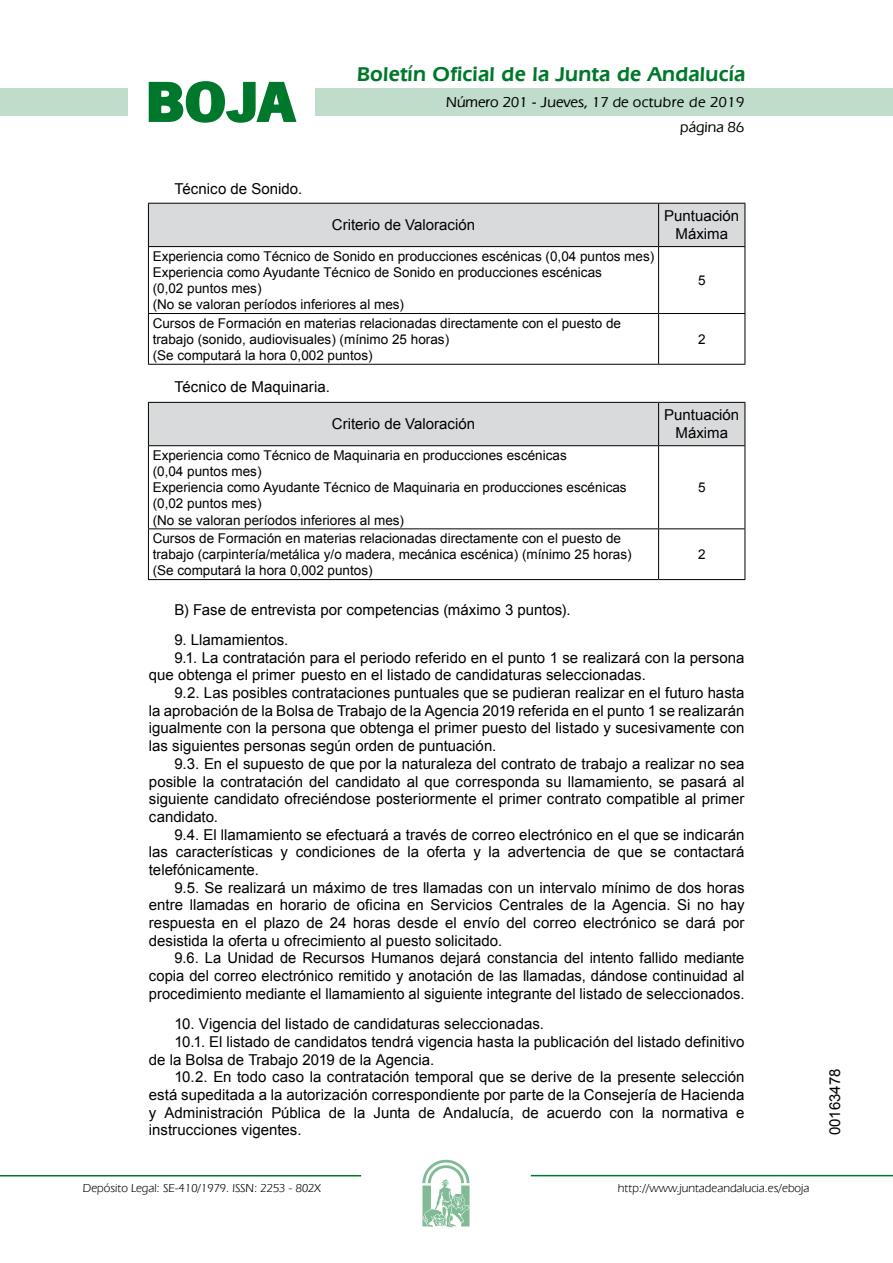
<style>
.page{position:relative;width:893px;height:1263px;background:#fff}
.page>*{position:absolute;margin:0;border:0;box-sizing:border-box;transform-origin:0 0}
.t1{font:700 57.75px "News Got T";color:#00782c;scale:1.14 1}
.t2{font:600 21px "Eras IT Cby BT";letter-spacing:.01em;color:#00782c}
.t3{font:15px/18px "Arial";color:#000;text-align:center}
.t4{font:500 15px/24.5px "Eras IT Cby BT";color:#000;text-align:right}
.t5{font:13.5px/16.2px "Arial";color:#000}
.t6{font:12px "Eras IT Cby BT";color:#000}
</style>
<div class="page">
<div style="left:315px;top:88px;width:577px;height:28px;background:#bfddca"></div>
<div style="left:0;top:88px;width:128px;height:28px;background:#bfddca"></div>
<hr style="left:0;top:1175px;width:361px;height:2px;background:#00782c">
<svg style="left:422px;top:1159px;width:47px;height:68px"></svg>
<hr style="left:531px;top:1175px;width:361px;height:1px;background:#00782c">
<svg style="left:148px;top:81px;width:149px;height:42px"></svg>
<div style="left:149px;top:204px;width:595px;height:42px;background:#d9dadb"></div>
<hr style="left:148px;top:203px;width:510px;height:1px;background:#000">
<hr style="left:148px;top:204px;width:1px;height:42px;background:#000">
<hr style="left:658px;top:203px;width:87px;height:1px;background:#000">
<hr style="left:658px;top:204px;width:1px;height:42px;background:#000">
<hr style="left:744px;top:204px;width:1px;height:42px;background:#000">
<hr style="left:148px;top:246px;width:510px;height:1px;background:#000">
<hr style="left:148px;top:247px;width:1px;height:66px;background:#000">
<hr style="left:658px;top:246px;width:87px;height:1px;background:#000">
<hr style="left:658px;top:247px;width:1px;height:66px;background:#000">
<hr style="left:744px;top:247px;width:1px;height:66px;background:#000">
<hr style="left:148px;top:313px;width:510px;height:1px;background:#000">
<hr style="left:148px;top:314px;width:1px;height:50px;background:#000">
<hr style="left:658px;top:313px;width:87px;height:1px;background:#000">
<hr style="left:658px;top:314px;width:1px;height:50px;background:#000">
<hr style="left:744px;top:314px;width:1px;height:50px;background:#000">
<hr style="left:148px;top:364px;width:510px;height:1px;background:#000">
<hr style="left:658px;top:364px;width:87px;height:1px;background:#000">
<div style="left:149px;top:403px;width:595px;height:42px;background:#d9dadb"></div>
<hr style="left:148px;top:402px;width:510px;height:1px;background:#000">
<hr style="left:148px;top:403px;width:1px;height:42px;background:#000">
<hr style="left:658px;top:402px;width:87px;height:1px;background:#000">
<hr style="left:658px;top:403px;width:1px;height:42px;background:#000">
<hr style="left:744px;top:403px;width:1px;height:42px;background:#000">
<hr style="left:148px;top:445px;width:510px;height:1px;background:#000">
<hr style="left:148px;top:446px;width:1px;height:82px;background:#000">
<hr style="left:658px;top:445px;width:87px;height:1px;background:#000">
<hr style="left:658px;top:446px;width:1px;height:82px;background:#000">
<hr style="left:744px;top:446px;width:1px;height:82px;background:#000">
<hr style="left:148px;top:528px;width:510px;height:1px;background:#000">
<hr style="left:148px;top:529px;width:1px;height:50px;background:#000">
<hr style="left:658px;top:528px;width:87px;height:1px;background:#000">
<hr style="left:658px;top:529px;width:1px;height:50px;background:#000">
<hr style="left:744px;top:529px;width:1px;height:50px;background:#000">
<hr style="left:148px;top:579px;width:510px;height:1px;background:#000">
<hr style="left:658px;top:579px;width:87px;height:1px;background:#000">
<h1 class="t1" style="left:145px;top:68px;width:133px">BOJA</h1>
<p class="t3" style="left:174px;top:180px;width:129px">Técnico de Sonido.</p>
<h2 class="t2" style="left:357px;top:62px;width:390px">Boletín Oficial de la Junta de Andalucía</h2>
<p class="t4" style="left:446px;top:90px;width:300px">Número 201 - Jueves, 17 de octubre de 2019 página 86</p>
<p class="t3" style="left:332px;top:216px;width:145px">Criterio de Valoración</p>
<p class="t3" style="left:664px;top:207px;width:77px">Puntuación<br>Máxima</p>
<p class="t5" style="left:153px;top:248px;width:503px">Experiencia como Técnico de Sonido en producciones escénicas (0,04 puntos mes)<br>Experiencia como Ayudante Técnico de Sonido en producciones escénicas<br>(0,02 puntos mes)<br>(No se valoran períodos inferiores al mes)</p>
<p class="t5" style="left:698px;top:272px;width:9px">5</p>
<p class="t5" style="left:153px;top:315px;width:470px">Cursos de Formación en materias relacionadas directamente con el puesto de trabajo (sonido, audiovisuales) (mínimo 25 horas)<br>(Se computará la hora 0,002 puntos)</p>
<p class="t3" style="left:174px;top:378px;width:157px">Técnico de Maquinaria.</p>
<p class="t5" style="left:698px;top:331px;width:9px">2</p>
<p class="t3" style="left:332px;top:415px;width:145px">Criterio de Valoración</p>
<p class="t3" style="left:664px;top:406px;width:77px">Puntuación<br>Máxima</p>
<p class="t5" style="left:153px;top:447px;width:475px">Experiencia como Técnico de Maquinaria en producciones escénicas<br>(0,04 puntos mes)<br>Experiencia como Ayudante Técnico de Maquinaria en producciones escénicas (0,02 puntos mes)<br>(No se valoran períodos inferiores al mes)</p>
<p class="t5" style="left:698px;top:480px;width:9px">5</p>
<p class="t5" style="left:153px;top:530px;width:480px">Cursos de Formación en materias relacionadas directamente con el puesto de trabajo (carpintería/metálica y/o madera, mecánica escénica) (mínimo 25 horas) (Se computará la hora 0,002 puntos)</p>
<p class="t5" style="left:698px;top:546px;width:9px">2</p>
<p class="t3" style="left:174px;top:600px;width:398px">B) Fase de entrevista por competencias (máximo 3 puntos).</p>
<p class="t3" style="left:174px;top:631px;width:115px">9. Llamamientos.</p>
<p class="t3" style="left:174px;top:649px;width:571px">9.1. La contratación para el periodo referido en el punto 1 se realizará con la persona</p>
<p class="t3" style="left:149px;top:666px;width:498px">que obtenga el primer puesto en el listado de candidaturas seleccionadas.</p>
<p class="t3" style="left:174px;top:684px;width:571px">9.2. Las posibles contrataciones puntuales que se pudieran realizar en el futuro hasta</p>
<p class="t3" style="left:149px;top:702px;width:597px">la aprobación de la Bolsa de Trabajo de la Agencia 2019 referida en el punto 1 se realizarán</p>
<p class="t3" style="left:149px;top:719px;width:597px">igualmente con la persona que obtenga el primer puesto del listado y sucesivamente con</p>
<p class="t3" style="left:149px;top:737px;width:349px">las siguientes personas según orden de puntuación.</p>
<p class="t3" style="left:174px;top:755px;width:571px">9.3. En el supuesto de que por la naturaleza del contrato de trabajo a realizar no sea</p>
<p class="t3" style="left:149px;top:772px;width:597px">posible la contratación del candidato al que corresponda su llamamiento, se pasará al</p>
<p class="t3" style="left:149px;top:790px;width:597px">siguiente candidato ofreciéndose posteriormente el primer contrato compatible al primer</p>
<p class="t3" style="left:149px;top:808px;width:71px">candidato.</p>
<p class="t3" style="left:174px;top:825px;width:571px">9.4. El llamamiento se efectuará a través de correo electrónico en el que se indicarán</p>
<p class="t3" style="left:149px;top:843px;width:597px">las características y condiciones de la oferta y la advertencia de que se contactará</p>
<p class="t3" style="left:149px;top:861px;width:111px">telefónicamente.</p>
<p class="t3" style="left:174px;top:879px;width:571px">9.5. Se realizará un máximo de tres llamadas con un intervalo mínimo de dos horas</p>
<p class="t3" style="left:149px;top:896px;width:597px">entre llamadas en horario de oficina en Servicios Centrales de la Agencia. Si no hay</p>
<p class="t3" style="left:149px;top:914px;width:597px">respuesta en el plazo de 24 horas desde el envío del correo electrónico se dará por</p>
<p class="t3" style="left:149px;top:932px;width:355px">desistida la oferta u ofrecimiento al puesto solicitado.</p>
<p class="t3" style="left:174px;top:949px;width:571px">9.6. La Unidad de Recursos Humanos dejará constancia del intento fallido mediante</p>
<p class="t3" style="left:149px;top:967px;width:597px">copia del correo electrónico remitido y anotación de las llamadas, dándose continuidad al</p>
<p class="t3" style="left:149px;top:985px;width:597px">procedimiento mediante el llamamiento al siguiente integrante del listado de seleccionados.</p>
<p class="t3" style="left:174px;top:1015px;width:371px">10. Vigencia del listado de candidaturas seleccionadas.</p>
<p class="t3" style="left:174px;top:1033px;width:571px">10.1. El listado de candidatos tendrá vigencia hasta la publicación del listado definitivo</p>
<p class="t3" style="left:149px;top:1051px;width:287px">de la Bolsa de Trabajo 2019 de la Agencia.</p>
<p class="t3" style="left:174px;top:1068px;width:571px">10.2. En todo caso la contratación temporal que se derive de la presente selección</p>
<p class="t3" style="left:149px;top:1086px;width:597px">está supeditada a la autorización correspondiente por parte de la Consejería de Hacienda</p>
<p class="t3" style="left:149px;top:1104px;width:597px">y Administración Pública de la Junta de Andalucía, de acuerdo con la normativa e</p>
<p class="t3" style="left:149px;top:1121px;width:154px">instrucciones vigentes.</p>
<p class="t6" style="left:83px;top:1181px;width:239px">Depósito Legal: SE-410/1979. ISSN: 2253 - 802X</p>
<p class="t6" style="left:618px;top:1181px;width:193px">http://www.juntadeandalucia.es/eboja</p>
<p class="t3" style="left:826px;top:1135px;width:68px;rotate:-90deg">00163478</p>
</div>
